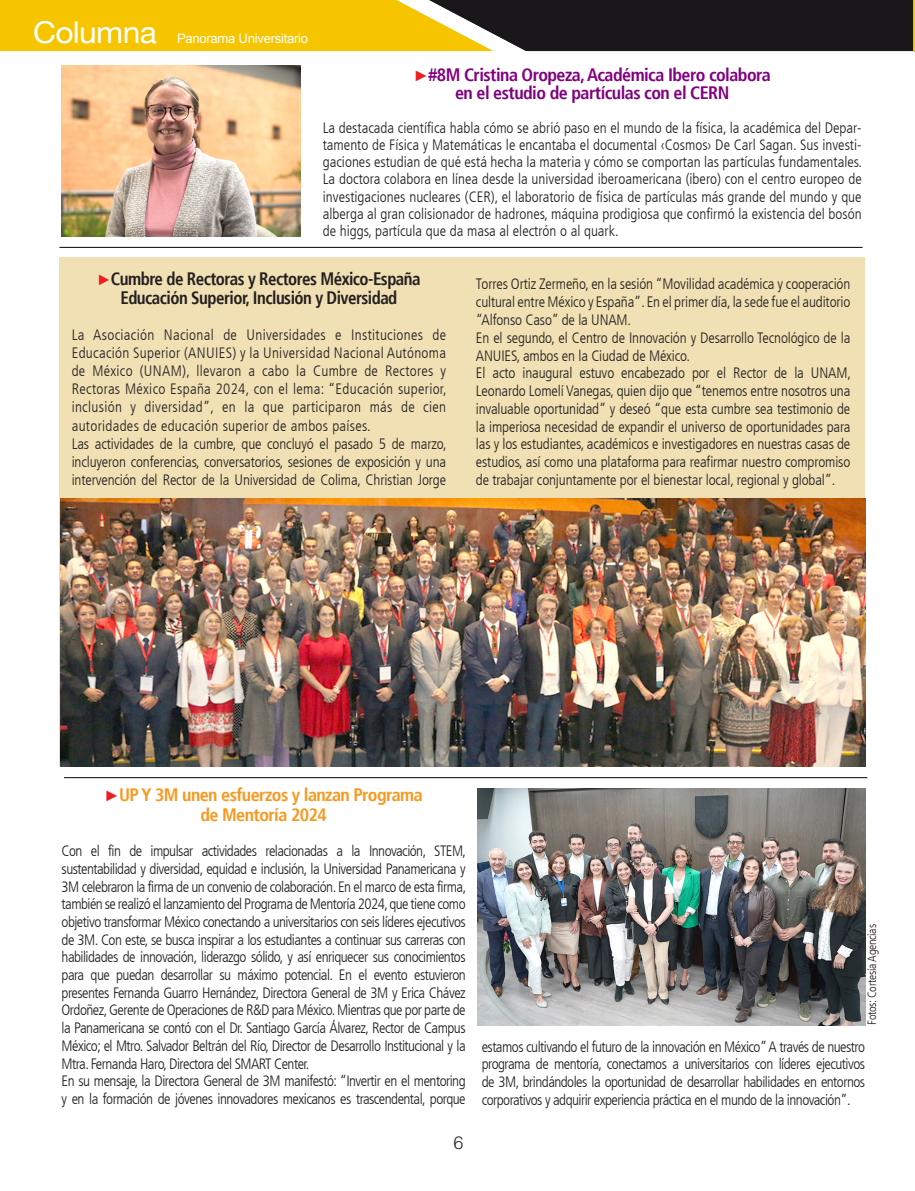
<style>
.page{position:relative;width:915px;height:1191px;background:#fff}
.page>*{position:absolute;margin:0;border:0;box-sizing:border-box;transform-origin:0 0}
.t1{font:30px "Helvetica Neue";letter-spacing:-.02em;color:#fff;scale:1.06 1}
.t2{font:700 condensed 18px/19.5px "Frutiger";letter-spacing:-.03em;color:#231f20;text-align:center;scale:.94 1}
.t3{font:700 condensed 18px/18px "Frutiger";letter-spacing:-.03em;color:#800080;text-align:center}
.t4{font:700 condensed 18px/19.5px "Frutiger";letter-spacing:-.03em;color:#f8981d;text-align:center}
.t5{font:300 18px "Helvetica LT Std";color:#26282a}
.t6{font:300 condensed 15px/17.9px "Frutiger LT";letter-spacing:-.01em;color:#231f20;text-align:justify}
.t7{font:300 condensed 15px/17.7px "Frutiger LT";letter-spacing:-.035em;color:#231f20}
.t8{font:300 condensed 15px/18px "Frutiger LT";letter-spacing:.02em;color:#231f20}
.t9{font:13.05px "Arial";letter-spacing:-.02em;color:#fff}
.t10{font:300 condensed 12px "Frutiger LT";letter-spacing:-.02em;color:#231f20}
.s1{font-family:"Arial";font-weight:900;font-stretch:normal;font-size:15px;color:#ee1d23}
</style>
<div class="page">
<div style="left:59px;top:257px;width:805px;height:509px;background:#f0e0b3"></div>
<svg style="left:0;top:0;width:913px;height:51px;background:#8e7515"></svg>
<hr style="left:913px;top:0;width:1px;height:51px;background:#f6c500">
<hr style="left:59px;top:247px;width:803px;height:1px;background:#231f20">
<hr style="left:64px;top:777px;width:803px;height:1px;background:#231f20">
<img style="left:62px;top:66px;width:238px;height:170px">
<img style="left:477px;top:789px;width:387px;height:236px">
<img style="left:60px;top:499px;width:804px;height:267px">
<h1 class="t1" style="left:33px;top:11px;width:118px">Columna</h1>
<p class="t9" style="left:177px;top:30px;width:132px">Panorama Universitario</p>
<p class="t3" style="left:413px;top:66px;width:358px"><span class="s1">►</span>#8M Cristina Oropeza, Académica Ibero colabora en el estudio de partículas con el CERN</p>
<p class="t6" style="left:323px;top:119px;width:540px;line-height:17.2px">La destacada científica habla cómo se abrió paso en el mundo de la física, la académica del Depar&shy;tamento de Física y Matemáticas le encantaba el documental ‹Cosmos› De Carl Sagan. Sus investi&shy;gaciones estudian de qué está hecha la materia y cómo se comportan las partículas fundamentales.<br>La doctora colabora en línea desde la universidad iberoamericana (ibero) con el centro europeo de investigaciones nucleares (CER), el laboratorio de física de partículas más grande del mundo y que alberga al gran colisionador de hadrones, máquina prodigiosa que confirmó la existencia del bosón de higgs, partícula que da masa al electrón o al quark.</p>
<p class="t2" style="left:97px;top:269px;width:345px"><span class="s1">►</span>Cumbre de Rectoras y Rectores México-España<br>Educación Superior, Inclusión y Diversidad</p>
<p class="t8" style="left:72px;top:326px;width:376px">La Asociación Nacional de Universidades e Instituciones de Educación Superior (ANUIES) y la Universidad Nacional Autónoma de México (UNAM), llevaron a cabo la Cumbre de Rectores y Rectoras México España 2024, con el lema: “Educación superior, inclusión y diversidad”, en la que participaron más de cien autoridades de educación superior de ambos países.<br>Las actividades de la cumbre, que concluyó el pasado 5 de marzo, incluyeron conferencias, conversatorios, sesiones de exposición y una intervención del Rector de la Universidad de Colima, Christian Jorge</p>
<p class="t6" style="left:476px;top:275px;width:376px;text-align:left">Torres Ortiz Zermeño, en la sesión “Movilidad académica y cooperación cultural entre México y España”. En el primer día, la sede fue el auditorio “Alfonso Caso” de la UNAM.<br>En el segundo, el Centro de Innovación y Desarrollo Tecnológico de la ANUIES, ambos en la Ciudad de México.<br>El acto inaugural estuvo encabezado por el Rector de la UNAM, Leonardo Lomelí Vanegas, quien dijo que “tenemos entre nosotros una invaluable oportunidad” y deseó “que esta cumbre sea testimonio de la imperiosa necesidad de expandir el universo de oportunidades para las y los estudiantes, académicos e investigadores en nuestras casas de estudios, así como una plataforma para reafirmar nuestro compromiso de trabajar conjuntamente por el bienestar local, regional y global”.</p>
<p class="t4" style="left:104px;top:785px;width:319px"><span class="s1">►</span>UP Y 3M unen esfuerzos y lanzan Programa de Mentoría 2024</p>
<p class="t7" style="left:62px;top:842px;width:406px">Con el fin de impulsar actividades relacionadas a la Innovación, STEM, sustentabilidad y diversidad, equidad e inclusión, la Universidad Panamericana y 3M celebraron la firma de un convenio de colaboración. En el marco de esta firma, también se realizó el lanzamiento del Programa de Mentoría 2024, que tiene como objetivo transformar México conectando a universitarios con seis líderes ejecutivos de 3M. Con este, se busca inspirar a los estudiantes a continuar sus carreras con habilidades de innovación, liderazgo sólido, y así enriquecer sus conocimientos para que puedan desarrollar su máximo potencial. En el evento estuvieron presentes Fernanda Guarro Hernández, Directora General de 3M y Erica Chávez Ordoñez, Gerente de Operaciones de R&amp;D para México. Mientras que por parte de la Panamericana se contó con el Dr. Santiago García Álvarez, Rector de Campus México; el Mtro. Salvador Beltrán del Río, Director de Desarrollo Institucional y la Mtra. Fernanda Haro, Directora del SMART Center.<br>En su mensaje, la Directora General de 3M manifestó: “Invertir en el mentoring y en la formación de jóvenes innovadores mexicanos es trascendental, porque</p>
<p class="t5" style="left:453px;top:1130px;width:12px">6</p>
<p class="t10" style="left:865px;top:1024px;width:102px;rotate:-90deg">Fotos: Cortesía Agencias</p>
<p class="t6" style="left:481px;top:1038px;width:385px">estamos cultivando el futuro de la innovación en México” A través de nuestro programa de mentoría, conectamos a universitarios con líderes ejecutivos de 3M, brindándoles la oportunidad de desarrollar habilidades en entornos corporativos y adquirir experiencia práctica en el mundo de la innovación”.</p>
</div>
